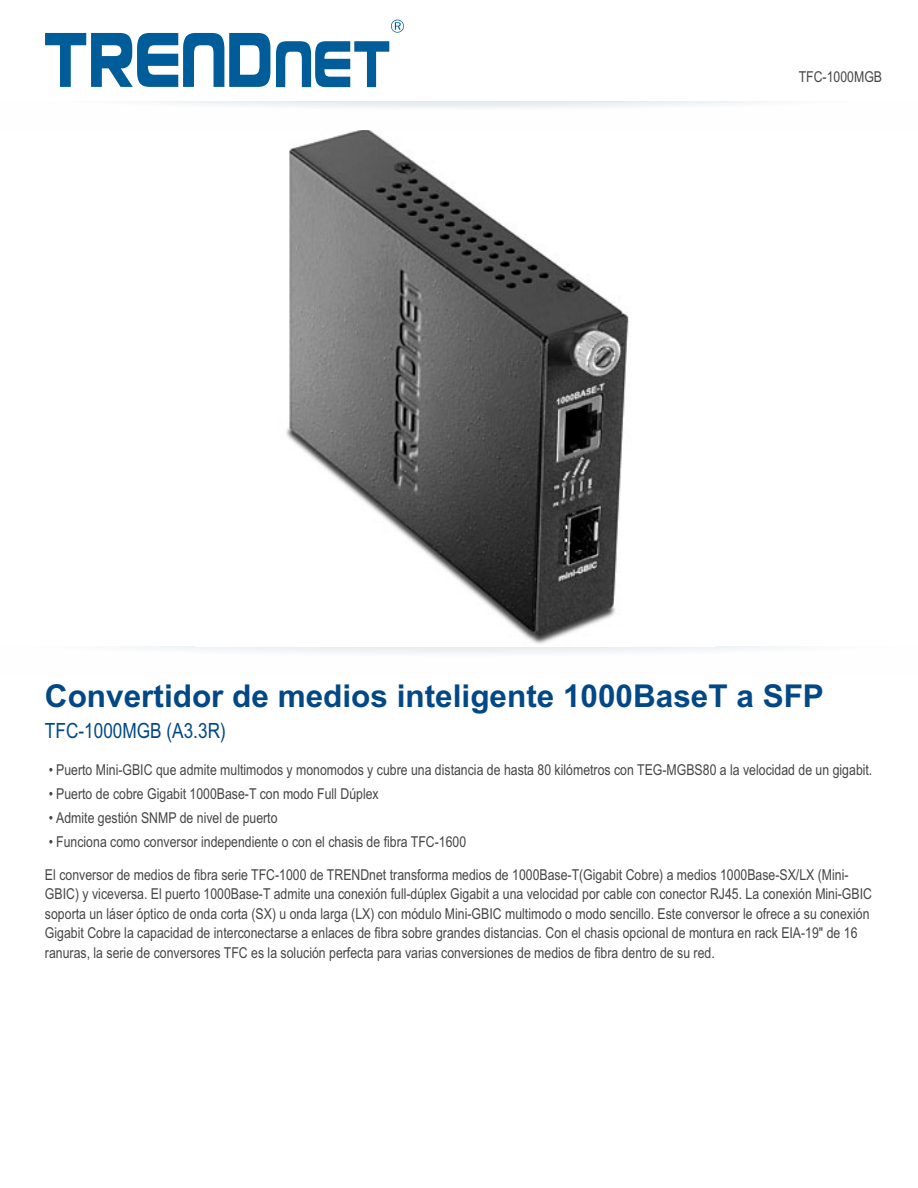
<style>
.page{position:relative;width:918px;height:1188px;background:#fff}
.page>*{position:absolute;margin:0;border:0;box-sizing:border-box;transform-origin:0 0}
.t1{font:700 31.5px "Arial";color:#034886}
.t2{font:21px "Arial Narrow";color:#034886}
.t3{font:15px/19.5px "Arial Narrow";color:#454545}
</style>
<div class="page">
<img style="left:286px;top:130px;width:343px;height:514px">
<svg style="left:45px;top:33px;width:225px;height:54px"></svg>
<svg style="left:276px;top:41px;width:113px;height:46px"></svg>
<svg style="left:391px;top:20px;width:13px;height:13px"></svg>
<svg style="left:149px;top:101px;width:626px;height:7px"></svg>
<p class="t3" style="left:799px;top:68px;width:85px">TFC-1000MGB</p>
<h1 class="t1" style="left:45px;top:684px;width:780px">Convertidor de medios inteligente 1000BaseT a SFP</h1>
<h2 class="t2" style="left:45px;top:722px;width:182px">TFC-1000MGB (A3.3R)</h2>
<p class="t3" style="left:49px;top:761px;width:825px">• Puerto Mini-GBIC que admite multimodos y monomodos y cubre una distancia de hasta 80 kilómetros con TEG-MGBS80 a la velocidad de un gigabit.</p>
<p class="t3" style="left:49px;top:785px;width:331px">• Puerto de cobre Gigabit 1000Base-T con modo Full Dúplex</p>
<p class="t3" style="left:49px;top:809px;width:230px">• Admite gestión SNMP de nivel de puerto</p>
<p class="t3" style="left:49px;top:833px;width:419px">• Funciona como conversor independiente o con el chasis de fibra TFC-1600</p>
<p class="t3" style="left:45px;top:866px;width:829px">El conversor de medios de fibra serie TFC-1000 de TRENDnet transforma medios de 1000Base-T(Gigabit Cobre) a medios 1000Base-SX/LX (Mini-GBIC) y viceversa. El puerto 1000Base-T admite una conexión full-dúplex Gigabit a una velocidad por cable con conector RJ45. La conexión Mini-GBIC soporta un láser óptico de onda corta (SX) u onda larga (LX) con módulo Mini-GBIC multimodo o modo sencillo. Este conversor le ofrece a su conexión Gigabit Cobre la capacidad de interconectarse a enlaces de fibra sobre grandes distancias. Con el chasis opcional de montura en rack EIA-19" de 16 ranuras, la serie de conversores TFC es la solución perfecta para varias conversiones de medios de fibra dentro de su red.</p>
</div>
